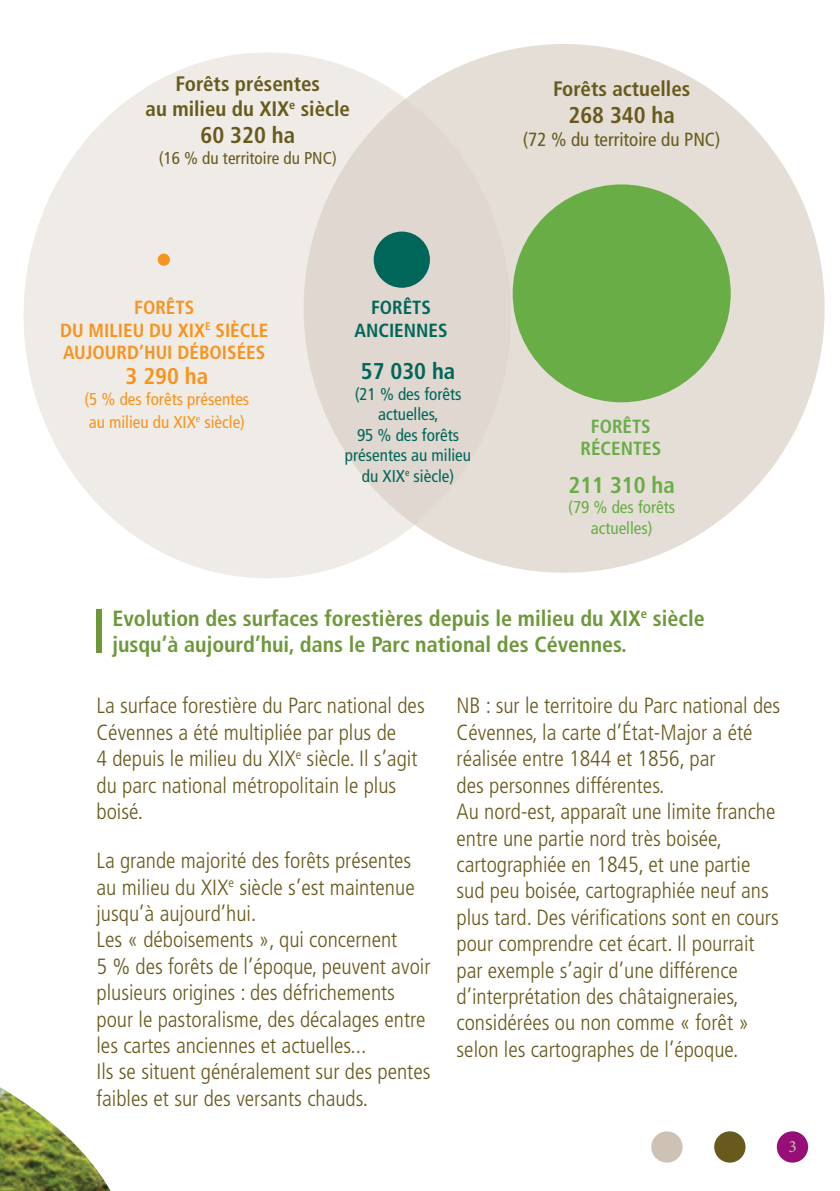
<style>
.page{position:relative;width:840px;height:1191px;background:#fff}
.page>*{position:absolute;margin:0;border:0;box-sizing:border-box;transform-origin:0 0}
.t1{font:700 condensed 22.8px "Frutiger LT Std";color:#685a1d}
.t2{font:700 condensed 22.8px "Frutiger LT Std";color:#68ad45}
.t3{font:700 condensed 22.8px "Frutiger LT Std";color:#00665a}
.t4{font:700 condensed 22.8px "Frutiger LT Std";color:#f7941e}
.t5{font:300 condensed 22px/26.4px "Frutiger LT Std";color:#685a1d}
.t6{font:700 condensed 22px/26.4px "Frutiger LT Std";color:#6d983a}
.t7{font:700 condensed 21px/25px "Frutiger LT Std";color:#685a1d;text-align:center}
.t8{font:700 condensed 19px/22.8px "Frutiger LT Std";color:#f7941e;text-align:center}
.t9{font:condensed 19px "Frutiger LT Std";color:#685a1d}
.t10{font:700 condensed 19px/22.8px "Frutiger LT Std";color:#00665a;text-align:center}
.t11{font:700 condensed 19px/22.8px "Frutiger LT Std";color:#68ad45;text-align:center}
.t12{font:condensed 17.2px/20.6px "Frutiger LT Std";color:#00665a;text-align:center}
.t13{font:condensed 17.2px/22.8px "Frutiger LT Std";color:#f7941e}
.t14{font:condensed 17.2px/20.6px "Frutiger LT Std";color:#68ad45;text-align:center}
.t15{font:condensed 17.2px "Frutiger LT Std";color:#685a1d}
.t16{font:17.2px "Minion Pro";color:#cec2b4}
</style>
<div class="page">
<div style="left:24px;top:52px;width:487px;height:526px;background:#ece7e2;border-radius:50%"></div>
<div style="left:158px;top:254px;width:12px;height:12px;background:#f7941e;border-radius:50%"></div>
<div style="left:303px;top:44px;width:521px;height:529px;background:#e5ded7;border-radius:50%"></div>
<div style="left:512px;top:184px;width:218px;height:218px;background:#68ad45;border-radius:50%"></div>
<div style="left:776px;top:1131px;width:31px;height:31px;background:#960e76;border-radius:50%"></div>
<div style="left:713px;top:1131px;width:32px;height:31px;background:#685a1d;border-radius:50%"></div>
<div style="left:651px;top:1131px;width:31px;height:31px;background:#cec2b4;border-radius:50%"></div>
<div style="left:96px;top:609px;width:5px;height:43px;background:#6d983a"></div>
<img style="left:0;top:1087px;width:110px;height:104px">
<div style="left:373px;top:231px;width:56px;height:57px;background:#00665a;border-radius:50%"></div>
<p class="t7" style="left:145px;top:71px;width:206px">Forêts présentes<br>au milieu du XIX<sup>e</sup> siècle</p>
<p class="t1" style="left:200px;top:122px;width:96px">60 320 ha</p>
<p class="t15" style="left:159px;top:148px;width:179px">(16 % du territoire du PNC)</p>
<p class="t7" style="left:552px;top:76px;width:139px">Forêts actuelles</p>
<p class="t1" style="left:568px;top:102px;width:108px">268 340 ha</p>
<p class="t9" style="left:522px;top:129px;width:199px">(72 % du territoire du PNC)</p>
<p class="t8" style="left:60px;top:296px;width:210px">Forêts<br>du milieu du XIX<sup>e</sup> siècle aujourd’hui déboisées</p>
<p class="t4" style="left:125px;top:363px;width:84px">3 290 ha</p>
<p class="t13" style="left:84px;top:387px;width:166px">(5 % des forêts présentes au milieu du XIX<sup>e</sup> siècle)</p>
<p class="t10" style="left:354px;top:296px;width:94px">Forêts anciennes</p>
<p class="t3" style="left:360px;top:358px;width:96px">57 030 ha</p>
<p class="t12" style="left:345px;top:383px;width:128px">(21 % des forêts actuelles,<br>95 % des forêts présentes au milieu du XIX<sup>e</sup> siècle)</p>
<p class="t11" style="left:580px;top:414px;width:82px">Forêts récentes</p>
<p class="t2" style="left:568px;top:471px;width:108px">211 310 ha</p>
<p class="t14" style="left:568px;top:497px;width:108px">(79 % des forêts actuelles)</p>
<p class="t6" style="left:112px;top:605px;width:593px">Evolution des surfaces forestières depuis le milieu du XIX<sup>e</sup> siècle jusqu’à aujourd’hui, dans le Parc national des Cévennes.</p>
<p class="t5" style="left:96px;top:693px;width:329px">La surface forestière du Parc national des Cévennes a été multipliée par plus de<br>4 depuis le milieu du XIX<sup>e</sup> siècle. Il s’agit du parc national métropolitain le plus boisé.</p>
<p class="t5" style="left:96px;top:847px;width:335px">La grande majorité des forêts présentes au milieu du XIX<sup>e</sup> siècle s’est maintenue jusqu’à aujourd’hui.<br>Les « déboisements », qui concernent<br>5 % des forêts de l’époque, peuvent avoir plusieurs origines : des défrichements pour le pastoralisme, des décalages entre les cartes anciennes et actuelles...<br>Ils se situent généralement sur des pentes faibles et sur des versants chauds.</p>
<p class="t5" style="left:456px;top:693px;width:325px">NB : sur le territoire du Parc national des Cévennes, la carte d’État-Major a été réalisée entre 1844 et 1856, par<br>des personnes différentes.<br>Au nord-est, apparaît une limite franche entre une partie nord très boisée, cartographiée en 1845, et une partie sud peu boisée, cartographiée neuf ans plus tard. Des vérifications sont en cours pour comprendre cet écart. Il pourrait par exemple s’agir d’une différence d’interprétation des châtaigneraies, considérées ou non comme « forêt » selon les cartographes de l’époque.</p>
<p class="t16" style="left:788px;top:1135px;width:10px">3</p>
</div>
